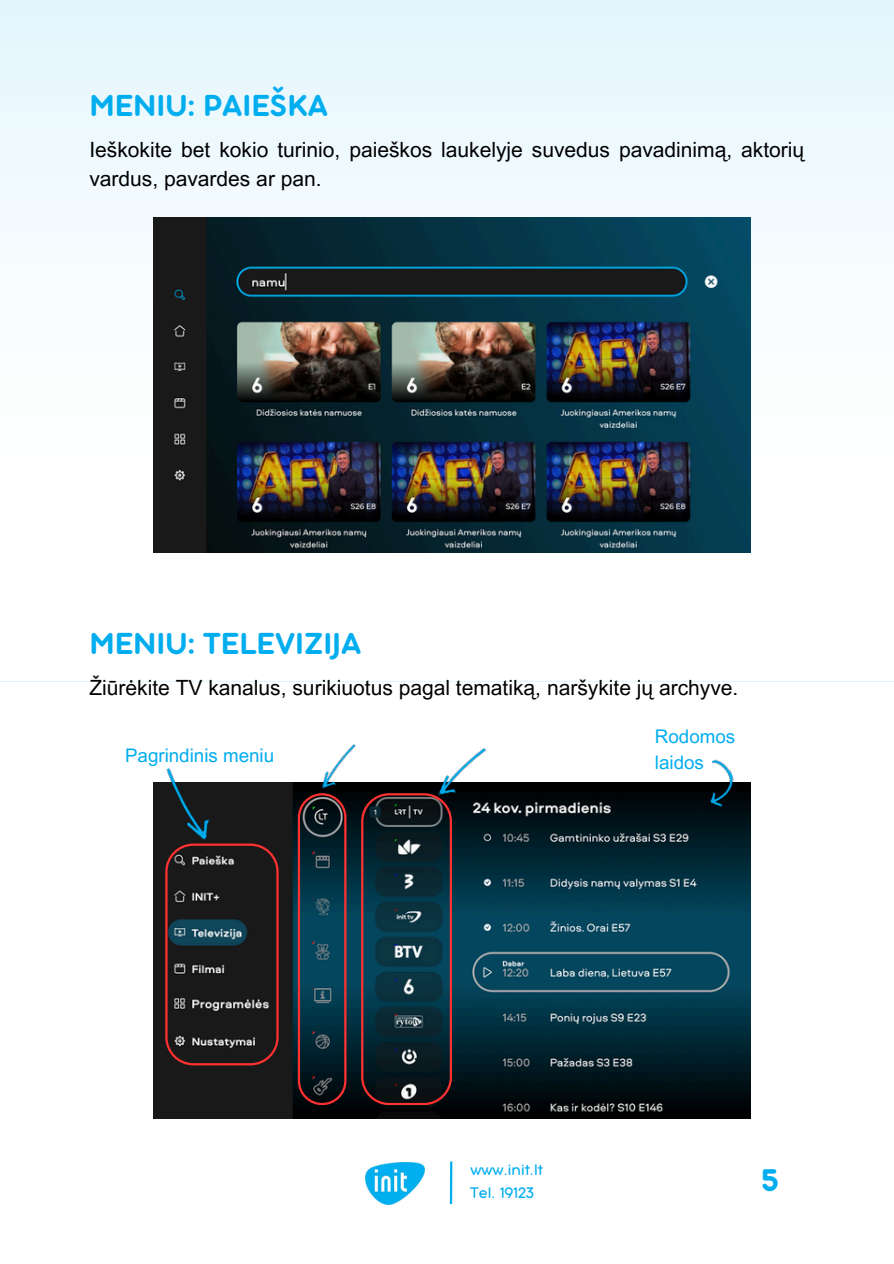
<style>
.page{position:relative;width:894px;height:1264px;background:#fff}
.page>*{position:absolute;margin:0;border:0;box-sizing:border-box;transform-origin:0 0}
.t1{font:34.05px "Aristotelica Pro Tx Bld";color:#00adef}
.t2{font:33px "Aristotelica Pro Tx Bld";color:#00adef}
.t3{font:21px/29.2px "Arial MT Pro";color:#000}
.t4{font:18.75px/25.8px "Arial MT Pro";color:#00adef}
.t5{font:16.65px "Aristotelica Pro Tx";color:#00adef}
</style>
<div class="page">
<svg style="left:0;top:0;width:893px;height:553px;fill:#f0fafe"></svg>
<img style="left:365px;top:1162px;width:59px;height:41px">
<hr style="left:450px;top:1161px;width:2px;height:42px;background:#00adef">
<img style="left:153px;top:217px;width:597px;height:335px">
<img style="left:154px;top:782px;width:596px;height:336px">
<img style="left:317px;top:744px;width:44px;height:49px">
<svg style="left:298px;top:793px;width:48px;height:311px;background:#1c3340"></svg>
<svg style="left:361px;top:793px;width:91px;height:311px;background:#24313b"></svg>
<img style="left:433px;top:748px;width:59px;height:53px">
<img style="left:159px;top:768px;width:57px;height:75px">
<img style="left:154px;top:987px;width:132px;height:37px">
<svg style="left:165px;top:843px;width:113px;height:222px;background:#2d2728"></svg>
<img style="left:697px;top:759px;width:43px;height:50px">
<h1 class="t2" style="left:89px;top:95px;width:240px">MENIU: PAIEŠKA</h1>
<p class="t3" style="left:89px;top:138px;width:716px">Ieškokite bet kokio turinio, paieškos laukelyje suvedus pavadinimą, aktorių vardus, pavardes ar pan.</p>
<h2 class="t2" style="left:89px;top:632px;width:273px">MENIU: TELEVIZIJA</h2>
<h1 class="t3" style="left:89px;top:675px;width:650px">Žiūrėkite TV kanalus, surikiuotus pagal tematiką, naršykite jų archyve.</h1>
<p class="t4" style="left:125px;top:745px;width:150px">Pagrindinis meniu</p>
<h3 class="t4" style="left:654px;top:726px;width:82px">Rodomos laidos</h3>
<h2 class="t5" style="left:470px;top:1164px;width:74px">www.init.lt</h2>
<p class="t5" style="left:470px;top:1187px;width:65px">Tel. 19123</p>
<p class="t1" style="left:761px;top:1168px;width:19px">5</p>
</div>
